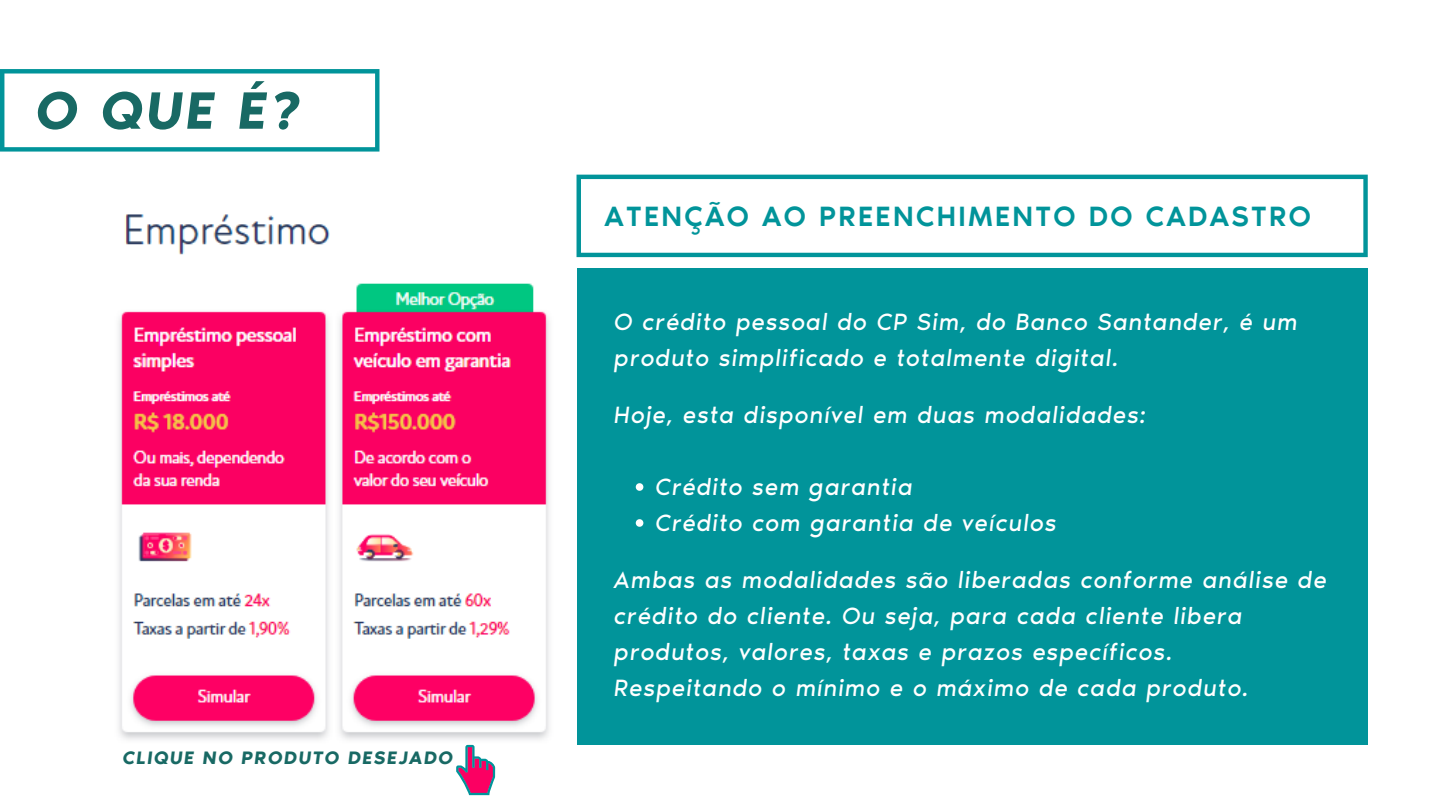
<style>
.page{position:relative;width:1440px;height:810px;background:#fff}
.page>*{position:absolute;margin:0;border:0;box-sizing:border-box;transform-origin:0 0}
.t1{font:italic 600 54.1px "Noir Pro";color:#186964}
.t2{font:500 28.7px "Noir Pro";letter-spacing:.08em;color:#01949a}
.t3{font:italic 24.3px/36px "Noir Pro";letter-spacing:.04em;color:#fff}
.t4{font:italic 600 18.5px "Noir Pro";letter-spacing:.08em;color:#186964}
</style>
<div class="page">
<div style="left:577px;top:269px;width:791px;height:476px;background:#01949a"></div>
<svg style="left:0;top:69px;width:379px;height:83px"></svg>
<img style="left:119px;top:189px;width:458px;height:556px">
<svg style="left:577px;top:175px;width:791px;height:82px"></svg>
<svg style="left:636px;top:483px;width:7px;height:8px"></svg>
<svg style="left:636px;top:519px;width:7px;height:8px"></svg>
<svg style="left:456px;top:745px;width:39px;height:50px"></svg>
<p class="t1" style="left:36px;top:78px;width:266px">O QUE É?</p>
<p class="t4" style="left:123px;top:747px;width:332px">CLIQUE NO PRODUTO DESEJADO</p>
<p class="t2" style="left:605px;top:198px;width:708px">ATENÇÃO AO PREENCHIMENTO DO CADASTRO</p>
<p class="t3" style="left:614px;top:304px;width:685px">O crédito pessoal do CP Sim, do Banco Santander, é um produto simplificado e totalmente digital.</p>
<p class="t3" style="left:614px;top:397px;width:533px">Hoje, esta disponível em duas modalidades:</p>
<p class="t3" style="left:656px;top:469px;width:259px">Crédito sem garantia</p>
<p class="t3" style="left:656px;top:505px;width:403px">Crédito com garantia de veículos</p>
<p class="t3" style="left:614px;top:561px;width:714px">Ambas as modalidades são liberadas conforme análise de crédito do cliente. Ou seja, para cada cliente libera produtos, valores, taxas e prazos específicos.<br>Respeitando o mínimo e o máximo de cada produto.</p>
</div>
